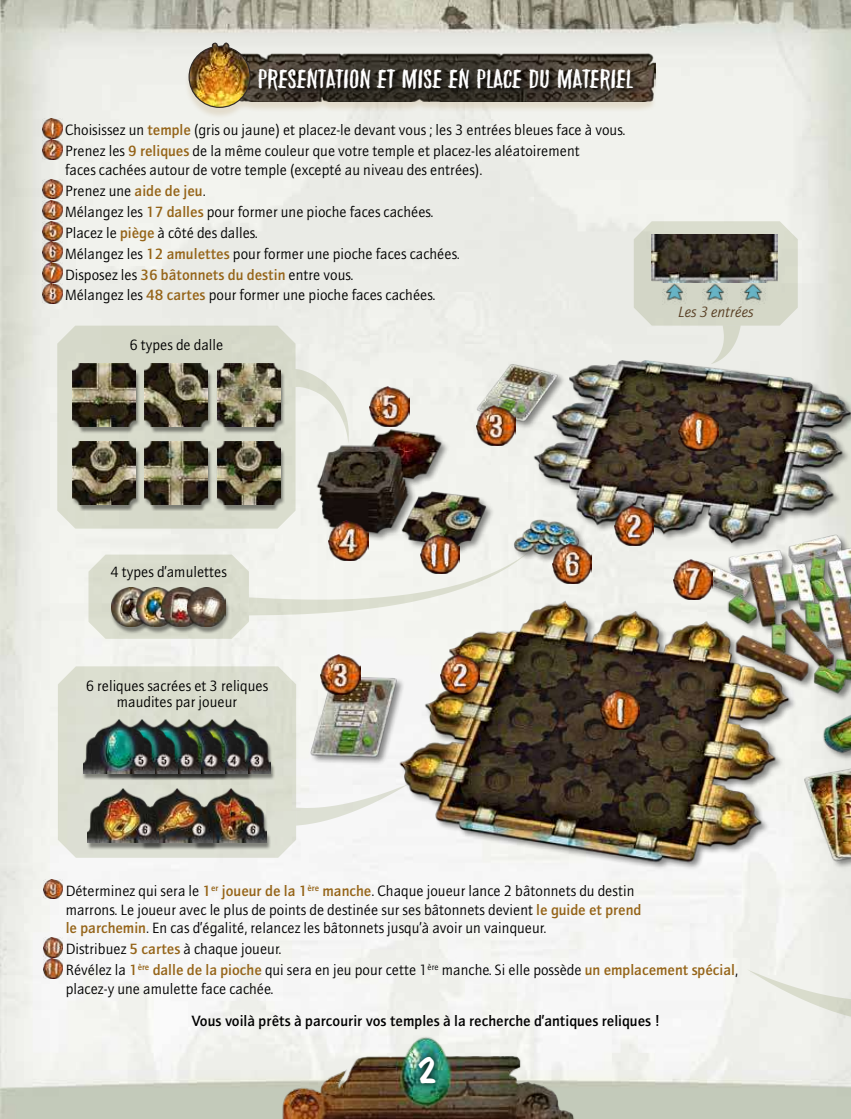
<style>
.page{position:relative;width:851px;height:1119px;background:#fff}
.page>*{position:absolute;margin:0;border:0;box-sizing:border-box;transform-origin:0 0}
.t1{font:42px "Dom Casual BT";color:#fff}
.t2{font:28.5px "Marchofthepigs";letter-spacing:-.01em;color:#fff}
.t3{font:15px/20.9px "AT Quay Sans";color:#000}
.t4{font:500 15px "AT Quay Sans";color:#000}
.t5{font:italic 15px "AT Quay Sans";color:#5a4126}
.s1{font-weight:500;color:#956418}
</style>
<div class="page">
<img style="left:0;top:0;width:850px;height:1118px">
<svg style="left:412px;top:1050px;width:30px;height:40px"></svg>
<h2 class="t2" style="left:257px;top:65px;width:377px">PRESENTATION ET MISE EN PLACE DU MATERIEL</h2>
<p class="t3" style="left:65px;top:120px;width:562px">Choisissez un <span class="s1">temple</span> (gris ou jaune) et placez-le devant vous ; les 3 entrées bleues face à vous.<br>Prenez les <span class="s1">9 reliques</span> de la même couleur que votre temple et placez-les aléatoirement</p>
<p class="t3" style="left:65px;top:159px;width:419px">faces cachées autour de votre temple (excepté au niveau des entrées).<br>Prenez une <span class="s1">aide de jeu</span>.<br>Mélangez les <span class="s1">17 dalles</span> pour former une pioche faces cachées.<br>Placez le <span class="s1">piège</span> à côté des dalles.<br>Mélangez les <span class="s1">12 amulettes</span> pour former une pioche faces cachées.<br>Disposez les <span class="s1">36 bâtonnets du destin</span> entre vous.<br>Mélangez les <span class="s1">48 cartes</span> pour former une pioche faces cachées.</p>
<p class="t3" style="left:129px;top:334px;width:95px">6 types de dalle</p>
<p class="t5" style="left:678px;top:303px;width:77px">Les 3 entrées</p>
<p class="t3" style="left:110px;top:561px;width:118px">4 types d’amulettes</p>
<p class="t3" style="left:86px;top:677px;width:184px;line-height:16.5px;text-align:center">6 reliques sacrées et 3 reliques maudites par joueur</p>
<p class="t3" style="left:66px;top:881px;width:577px;line-height:18.8px">Déterminez qui sera le <span class="s1">1</span><sup>er</sup> <span class="s1">joueur de la 1</span><sup>ère</sup> <span class="s1">manche</span>. Chaque joueur lance 2 bâtonnets du destin marrons. Le joueur avec le plus de points de destinée sur ses bâtonnets devient <span class="s1">le guide et prend le parchemin</span>. En cas d’égalité, relancez les bâtonnets jusqu’à avoir un vainqueur.</p>
<p class="t3" style="left:66px;top:938px;width:674px">Distribuez <span class="s1">5 cartes</span> à chaque joueur.<br>Révélez la <span class="s1">1</span><sup>ère</sup> <span class="s1">dalle de la pioche</span> qui sera en jeu pour cette 1<sup>ère</sup> manche. Si elle possède <span class="s1">un emplacement spécial</span>,</p>
<p class="t3" style="left:66px;top:978px;width:209px">placez-y une amulette face cachée.</p>
<p class="t4" style="left:191px;top:1011px;width:470px">Vous voilà prêts à parcourir vos temples à la recherche d’antiques reliques !</p>
<h1 class="t1" style="left:417px;top:1043px;width:20px">2</h1>
</div>
